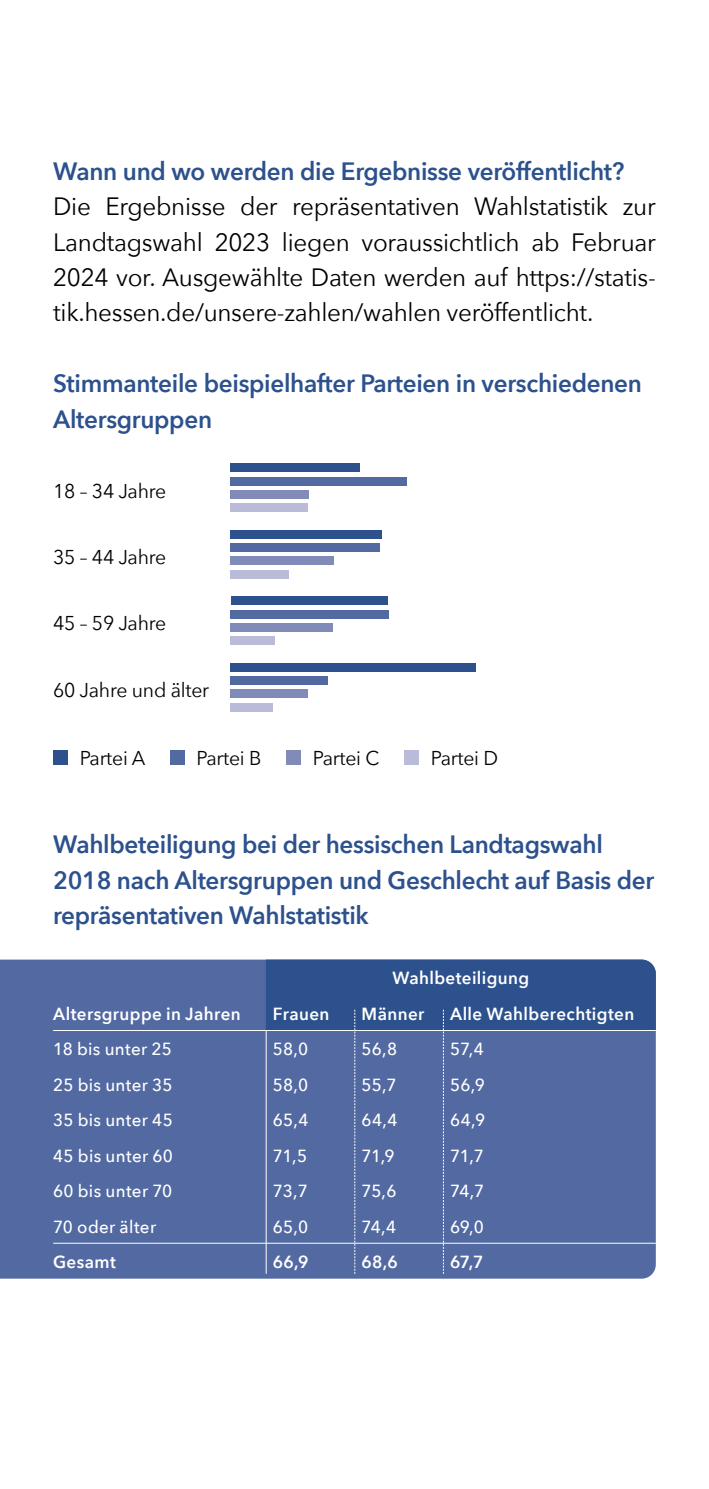
<style>
.page{position:relative;width:709px;height:1489px;background:#fff}
.page>*{position:absolute;margin:0;border:0;box-sizing:border-box;transform-origin:0 0}
.t1{font:600 25px/35.5px "Avenir Next";letter-spacing:-.01em;color:#2c518d}
.t2{font:25px/35.5px "Avenir Next";letter-spacing:-.01em;color:#000;text-align:justify}
.t3{font:20px "Avenir Next";letter-spacing:-.01em;color:#000}
.t4{font:500 17.5px "Avenir Next";letter-spacing:.02em;color:#fff}
.t5{font:600 17.5px "Avenir Next";letter-spacing:.025em;color:#fff}
</style>
<div class="page">
<div style="left:53px;top:750px;width:14px;height:14px;background:#2c518d"></div>
<div style="left:170px;top:750px;width:14px;height:14px;background:#5269a1"></div>
<div style="left:286px;top:750px;width:14px;height:14px;background:#818bba"></div>
<div style="left:404px;top:750px;width:14px;height:14px;background:#b9bbd9"></div>
<div style="left:230px;top:503px;width:78px;height:9px;background:#b9bbd9"></div>
<div style="left:230px;top:569px;width:58px;height:9px;background:#b9bbd9"></div>
<div style="left:230px;top:702px;width:43px;height:9px;background:#b9bbd9"></div>
<div style="left:230px;top:490px;width:79px;height:9px;background:#818bba"></div>
<div style="left:230px;top:556px;width:104px;height:9px;background:#818bba"></div>
<div style="left:230px;top:689px;width:78px;height:9px;background:#818bba"></div>
<div style="left:230px;top:476px;width:177px;height:9px;background:#5269a1"></div>
<div style="left:230px;top:543px;width:150px;height:9px;background:#5269a1"></div>
<div style="left:230px;top:676px;width:97px;height:9px;background:#5269a1"></div>
<div style="left:230px;top:463px;width:130px;height:9px;background:#2c518d"></div>
<div style="left:230px;top:530px;width:152px;height:8px;background:#2c518d"></div>
<div style="left:230px;top:636px;width:45px;height:9px;background:#b9bbd9"></div>
<div style="left:230px;top:623px;width:103px;height:8px;background:#818bba"></div>
<div style="left:230px;top:609px;width:159px;height:9px;background:#5269a1"></div>
<div style="left:230px;top:596px;width:157px;height:9px;background:#2c518d"></div>
<div style="left:230px;top:662px;width:246px;height:9px;background:#2c518d"></div>
<div style="left:0;top:959px;width:653px;height:319px;background:#5269a1"></div>
<svg style="left:266px;top:959px;width:390px;height:314px;background:#516aa0"></svg>
<hr style="left:53px;top:1030px;width:213px;height:1px;background:#fff">
<hr style="left:266px;top:1030px;width:88px;height:1px;background:#fff">
<hr style="left:354px;top:1030px;width:89px;height:1px;background:#fff">
<hr style="left:443px;top:1030px;width:213px;height:1px;background:#fff">
<hr style="left:53px;top:1242px;width:213px;height:1px;background:#fff">
<hr style="left:266px;top:1242px;width:88px;height:1px;background:#fff">
<hr style="left:354px;top:1242px;width:89px;height:1px;background:#fff">
<hr style="left:443px;top:1242px;width:213px;height:1px;background:#fff">
<p class="t1" style="left:53px;top:152px;width:573px">Wann und wo werden die Ergebnisse veröffentlicht?</p>
<p class="t2" style="left:53px;top:187px;width:604px">Die Ergebnisse der repräsentativen Wahlstatistik zur Landtagswahl 2023 liegen voraussichtlich ab Februar 2024 vor. Ausgewählte Daten werden auf https://statis&shy;tik.hessen.de/unsere-zahlen/wahlen veröffentlicht.</p>
<p class="t1" style="left:53px;top:365px;width:590px">Stimmanteile beispielhafter Parteien in verschiedenen<br>Altersgruppen</p>
<p class="t3" style="left:53px;top:474px;width:115px">18 – 34 Jahre</p>
<p class="t3" style="left:53px;top:540px;width:115px">35 – 44 Jahre</p>
<p class="t3" style="left:53px;top:606px;width:115px">45 – 59 Jahre</p>
<p class="t3" style="left:53px;top:673px;width:158px">60 Jahre und älter</p>
<p class="t3" style="left:80px;top:740px;width:67px">Partei A</p>
<p class="t3" style="left:197px;top:740px;width:66px">Partei B</p>
<p class="t3" style="left:313px;top:740px;width:68px">Partei C</p>
<p class="t3" style="left:431px;top:740px;width:69px">Partei D</p>
<p class="t1" style="left:53px;top:826px;width:602px">Wahlbeteiligung bei der hessischen Landtagswahl<br>2018 nach Altersgruppen und Geschlecht auf Basis der repräsentativen Wahlstatistik</p>
<p class="t5" style="left:53px;top:998px;width:189px">Altersgruppe in Jahren</p>
<p class="t5" style="left:392px;top:963px;width:138px">Wahlbeteiligung</p>
<p class="t5" style="left:273px;top:998px;width:58px">Frauen</p>
<p class="t5" style="left:361px;top:998px;width:64px">Männer</p>
<p class="t5" style="left:450px;top:998px;width:185px">Alle Wahlberechtigten</p>
<p class="t4" style="left:53px;top:1034px;width:120px">18 bis unter 25</p>
<p class="t4" style="left:273px;top:1034px;width:37px">58,0</p>
<p class="t4" style="left:361px;top:1034px;width:37px">56,8</p>
<p class="t4" style="left:450px;top:1034px;width:35px">57,4</p>
<p class="t4" style="left:53px;top:1069px;width:121px">25 bis unter 35</p>
<p class="t4" style="left:273px;top:1069px;width:37px">58,0</p>
<p class="t4" style="left:361px;top:1069px;width:36px">55,7</p>
<p class="t4" style="left:450px;top:1069px;width:36px">56,9</p>
<p class="t4" style="left:53px;top:1105px;width:121px">35 bis unter 45</p>
<p class="t4" style="left:273px;top:1105px;width:37px">65,4</p>
<p class="t4" style="left:361px;top:1105px;width:38px">64,4</p>
<p class="t4" style="left:450px;top:1105px;width:37px">64,9</p>
<p class="t4" style="left:53px;top:1140px;width:121px">45 bis unter 60</p>
<p class="t4" style="left:273px;top:1140px;width:36px">71,5</p>
<p class="t4" style="left:361px;top:1140px;width:35px">71,9</p>
<p class="t4" style="left:450px;top:1140px;width:35px">71,7</p>
<p class="t4" style="left:53px;top:1176px;width:121px">60 bis unter 70</p>
<p class="t4" style="left:273px;top:1176px;width:36px">73,7</p>
<p class="t4" style="left:361px;top:1176px;width:37px">75,6</p>
<p class="t4" style="left:450px;top:1176px;width:36px">74,7</p>
<p class="t4" style="left:53px;top:1211px;width:105px">70 oder älter</p>
<p class="t4" style="left:273px;top:1211px;width:37px">65,0</p>
<p class="t4" style="left:361px;top:1211px;width:36px">74,4</p>
<p class="t4" style="left:450px;top:1211px;width:35px">69,0</p>
<p class="t5" style="left:53px;top:1246px;width:64px">Gesamt</p>
<p class="t5" style="left:273px;top:1246px;width:37px">66,9</p>
<p class="t5" style="left:361px;top:1246px;width:38px">68,6</p>
<p class="t5" style="left:450px;top:1246px;width:35px">67,7</p>
</div>
